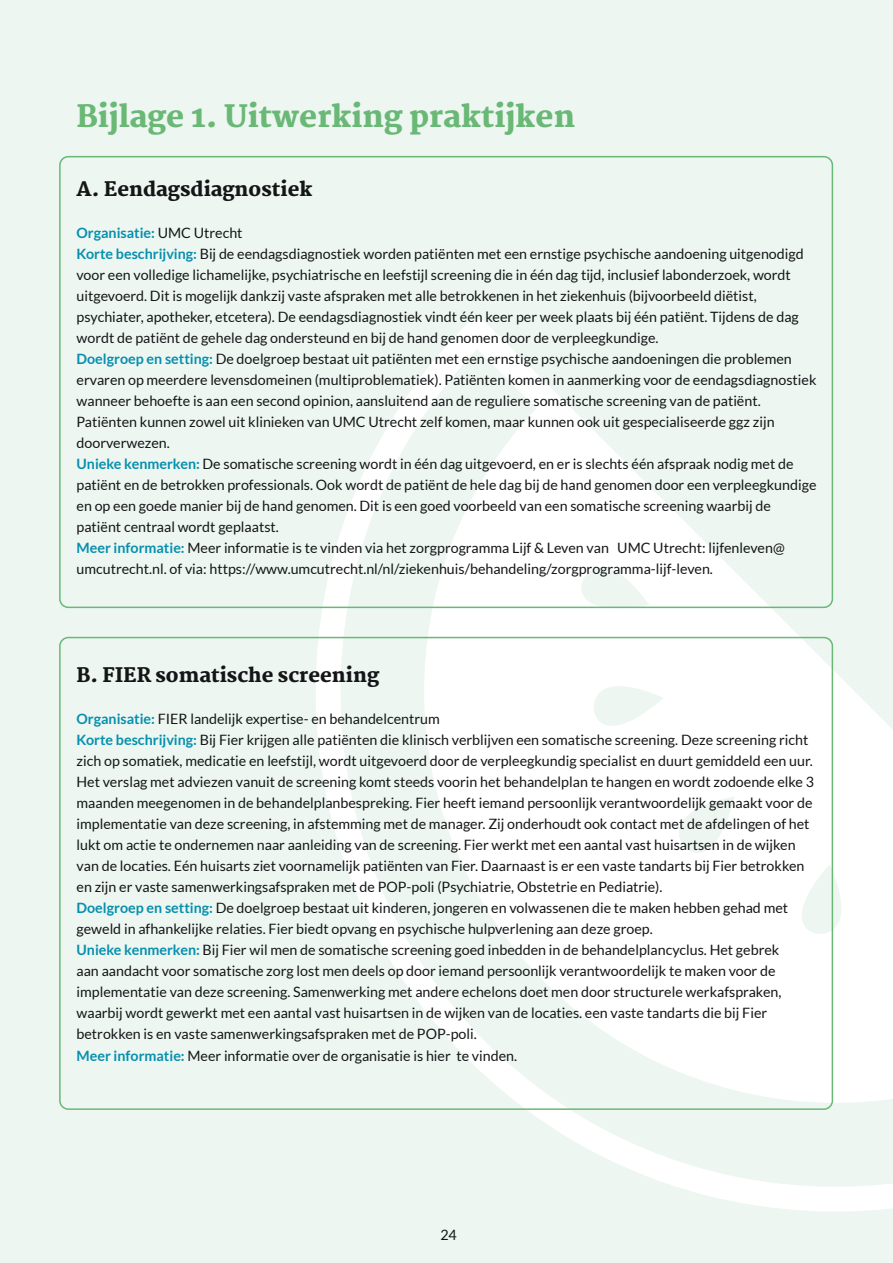
<style>
.page{position:relative;width:893px;height:1263px;background:#edf6f1}
.page>*{position:absolute;margin:0;border:0;box-sizing:border-box;transform-origin:0 0}
.t1{font:800 30px "Martel";color:#6ab875}
.t2{font:800 19.5px "Martel";color:#141517}
.t3{font:14.25px/21px "Lato";color:#141517}
.s1{font-weight:700;color:#068fae}
</style>
<div class="page">
<svg style="left:265px;top:318px;width:628px;height:893px"></svg>
<div style="left:59px;top:156px;width:774px;height:452px;border:2px solid #6ab875;border-radius:9px"></div>
<div style="left:59px;top:637px;width:774px;height:473px;border:2px solid #6ab875;border-radius:9px"></div>
<h1 class="t1" style="left:77px;top:103px;width:500px">Bijlage 1. Uitwerking praktijken</h1>
<h2 class="t2" style="left:77px;top:180px;width:237px">A. Eendagsdiagnostiek</h2>
<p class="t3" style="left:77px;top:222px;width:741px"><span class="s1">Organisatie:</span> UMC Utrecht<br><span class="s1">Korte beschrijving:</span> Bij de eendagsdiagnostiek worden patiënten met een ernstige psychische aandoening uitgenodigd voor een volledige lichamelijke, psychiatrische en leefstijl screening die in één dag tijd, inclusief labonderzoek, wordt uitgevoerd. Dit is mogelijk dankzij vaste afspraken met alle betrokkenen in het ziekenhuis (bijvoorbeeld diëtist, psychiater, apotheker, etcetera). De eendagsdiagnostiek vindt één keer per week plaats bij één patiënt. Tijdens de dag wordt de patiënt de gehele dag ondersteund en bij de hand genomen door de verpleegkundige.<br><span class="s1">Doelgroep en setting:</span> De doelgroep bestaat uit patiënten met een ernstige psychische aandoeningen die problemen ervaren op meerdere levensdomeinen (multiproblematiek). Patiënten komen in aanmerking voor de eendagsdiagnostiek wanneer behoefte is aan een second opinion, aansluitend aan de reguliere somatische screening van de patiënt.<br>Patiënten kunnen zowel uit klinieken van UMC Utrecht zelf komen, maar kunnen ook uit gespecialiseerde ggz zijn doorverwezen.<br><span class="s1">Unieke kenmerken:</span> De somatische screening wordt in één dag uitgevoerd, en er is slechts één afspraak nodig met de patiënt en de betrokken professionals. Ook wordt de patiënt de hele dag bij de hand genomen door een verpleegkundige en op een goede manier bij de hand genomen. Dit is een goed voorbeeld van een somatische screening waarbij de patiënt centraal wordt geplaatst.<br><span class="s1">Meer informatie:</span> Meer informatie is te vinden via het zorgprogramma Lijf &amp; Leven van UMC Utrecht: lijfenleven@ umcutrecht.nl. of via: https://www.umcutrecht.nl/nl/ziekenhuis/behandeling/zorgprogramma-lijf-leven.</p>
<h2 class="t2" style="left:77px;top:666px;width:304px">B. FIER somatische screening</h2>
<p class="t3" style="left:77px;top:708px;width:739px"><span class="s1">Organisatie:</span> FIER landelijk expertise- en behandelcentrum<br><span class="s1">Korte beschrijving:</span> Bij Fier krijgen alle patiënten die klinisch verblijven een somatische screening. Deze screening richt zich op somatiek, medicatie en leefstijl, wordt uitgevoerd door de verpleegkundig specialist en duurt gemiddeld een uur.<br>Het verslag met adviezen vanuit de screening komt steeds voorin het behandelplan te hangen en wordt zodoende elke 3 maanden meegenomen in de behandelplanbespreking. Fier heeft iemand persoonlijk verantwoordelijk gemaakt voor de implementatie van deze screening, in afstemming met de manager. Zij onderhoudt ook contact met de afdelingen of het lukt om actie te ondernemen naar aanleiding van de screening. Fier werkt met een aantal vast huisartsen in de wijken van de locaties. Eén huisarts ziet voornamelijk patiënten van Fier. Daarnaast is er een vaste tandarts bij Fier betrokken en zijn er vaste samenwerkingsafspraken met de POP-poli (Psychiatrie, Obstetrie en Pediatrie).<br><span class="s1">Doelgroep en setting:</span> De doelgroep bestaat uit kinderen, jongeren en volwassenen die te maken hebben gehad met geweld in afhankelijke relaties. Fier biedt opvang en psychische hulpverlening aan deze groep.<br><span class="s1">Unieke kenmerken:</span> Bij Fier wil men de somatische screening goed inbedden in de behandelplancyclus. Het gebrek<br>aan aandacht voor somatische zorg lost men deels op door iemand persoonlijk verantwoordelijk te maken voor de implementatie van deze screening. Samenwerking met andere echelons doet men door structurele werkafspraken, waarbij wordt gewerkt met een aantal vast huisartsen in de wijken van de locaties. een vaste tandarts die bij Fier betrokken is en vaste samenwerkingsafspraken met de POP-poli.<br><span class="s1">Meer informatie:</span> Meer informatie over de organisatie is hier te vinden.</p>
<p class="t3" style="left:440px;top:1224px;width:18px">24</p>
</div>
